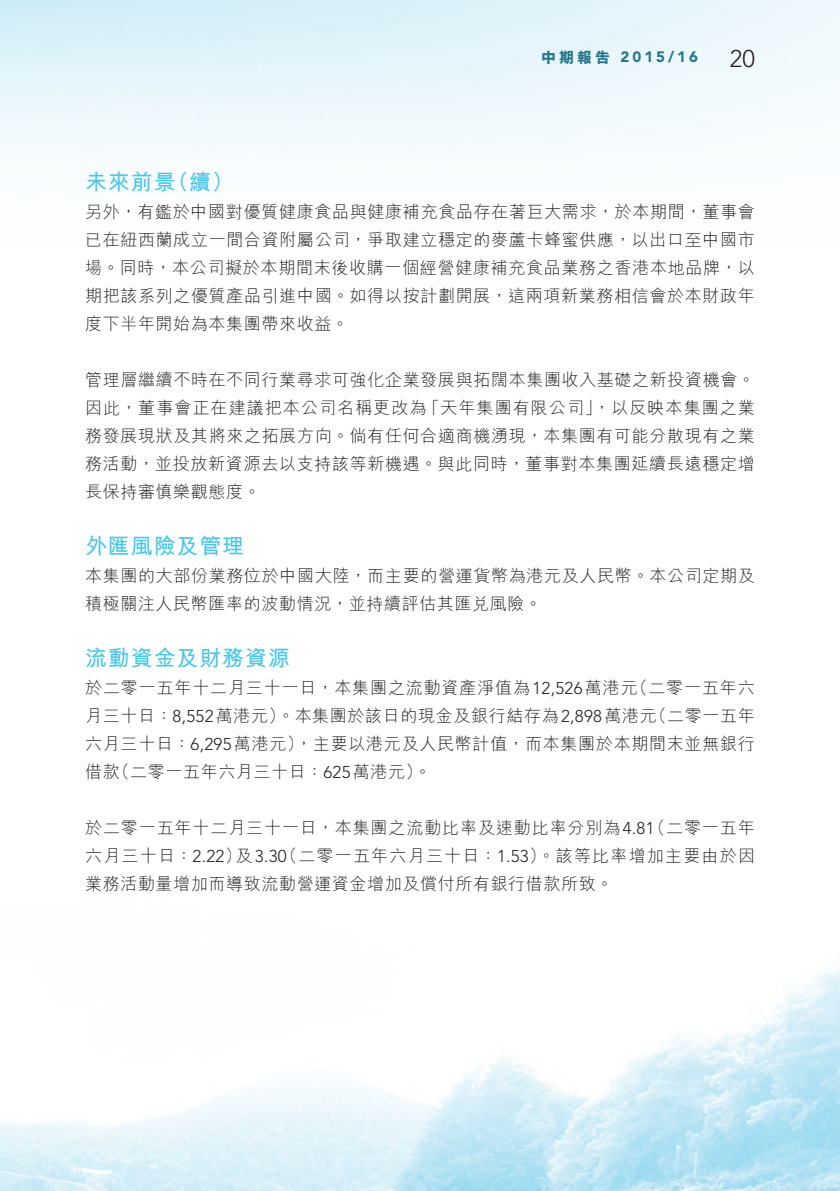
<style>
.page{position:relative;width:840px;height:1191px;background:#fff}
.page>*{position:absolute;margin:0;border:0;box-sizing:border-box;transform-origin:0 0}
.t1{font:300 24px "Avenir LT Std";color:#231f20}
._01_H1{font:700 22px "M Hei HK";letter-spacing:.04em;color:#4dc7e9}
._00_txt{font:300 17px/28px "M Hei HK";letter-spacing:.04em;color:#231f20}
._00_txt-2{font:300 17px "Avenir LT Std";color:#231f20}
.t2{font:900 15px "Avenir LT Std";letter-spacing:.2em;color:#26778c}
.t3{font:800 15px "M Hei HK";color:#26778c}
.s1{font-family:"Avenir LT Std"}
.s2{font-family:"M Hei HK"}
</style>
<div class="page">
<img style="left:0;top:0;width:839px;height:1191px">
<p class="t3" style="left:540px;top:50px;width:70px">中期報告</p>
<p class="t2" style="left:620px;top:48px;width:79px">2015/16</p>
<h1 class="t1" style="left:729px;top:45px;width:26px">20</h1>
<p class="_01_H1" style="left:85px;top:166px;width:92px">未來前景</p>
<p class="_00_txt" style="left:85px;top:197px;width:671px;text-align:justify">另外，有鑑於中國對優質健康食品與健康補充食品存在著巨大需求，於本期間，董事會已在紐西蘭成立一間合資附屬公司，爭取建立穩定的麥蘆卡蜂蜜供應，以出口至中國市場。同時，本公司擬於本期間末後收購一個經營健康補充食品業務之香港本地品牌，以期把該系列之優質產品引進中國。如得以按計劃開展，這兩項新業務相信會於本財政年度下半年開始為本集團帶來收益。</p>
<p class="_00_txt" style="left:85px;top:365px;width:671px;text-align:right">管理層繼續不時在不同行業尋求可強化企業發展與拓闊本集團收入基礎之新投資機會。「天年集團有限公司，」以反映本集團之業</p>
<p class="_01_H1" style="left:167px;top:166px;width:68px">（續(</p>
<p class="_00_txt" style="left:85px;top:393px;width:671px">因此，董事會正在建議把本公司名稱更改為<br>務發展現狀及其將來之拓展方向。倘有任何合適商機湧現，本集團有可能分散現有之業務活動，並投放新資源去以支持該等新機遇。與此同時，董事對本集團延續長遠穩定增長保持審慎樂觀態度。</p>
<p class="_01_H1" style="left:85px;top:530px;width:161px">外匯風險及管理</p>
<p class="_00_txt" style="left:85px;top:561px;width:671px">本集團的大部份業務位於中國大陸，而主要的營運貨幣為港元及人民幣。本公司定期及積極關注人民幣匯率的波動情況，並持續評估其匯兌風險。</p>
<p class="_01_H1" style="left:85px;top:642px;width:206px">流動資金及財務資源</p>
<p class="_00_txt" style="left:630px;top:673px;width:125px">（二零一五年六</p>
<p class="_00_txt" style="left:85px;top:673px;width:553px">於二零一五年十二月三十一日，本集團之流動資產淨值為<span class="s1">12,526</span>萬港元</p>
<p class="_00_txt" style="left:85px;top:701px;width:573px">月三十日：<span class="s1">8,552</span>萬港元）。本集團於該日的現金及銀行結存為<span class="s1">2,898</span>萬港元</p>
<p class="_00_txt" style="left:85px;top:729px;width:670px">六月三十日：<span class="s1">6,295</span>萬港元，）主要以港元及人民幣計值，而本集團於本期間末並無銀行</p>
<p class="_00_txt" style="left:113px;top:757px;width:320px">（二零一五年六月三十日：<span class="s1">625</span>萬港元。(</p>
<p class="_00_txt" style="left:649px;top:701px;width:106px">（二零一五年</p>
<p class="_00_txt" style="left:85px;top:757px;width:36px">借款</p>
<p class="_00_txt" style="left:648px;top:813px;width:108px">（二零一五年</p>
<p class="_00_txt" style="left:280px;top:813px;width:476px;text-indent:-195px">於二零一五年十二月三十一日，本集團之流動比率及速動比率分別為<span class="s1">4.81<br></span>（二零一五年六月三十日：<span class="s1">1.53</span>）。該等比率增加主要由於因</p>
<p class="_00_txt" style="left:85px;top:841px;width:529px">六月三十日：<span class="s1">2.22</span>）<br>業務活動量增加而導致流動營運資金增加及償付所有銀行借款所致。</p>
<p class="_00_txt-2" style="left:235px;top:846px;width:53px"><span class="s2">及</span>3.30</p>
</div>
